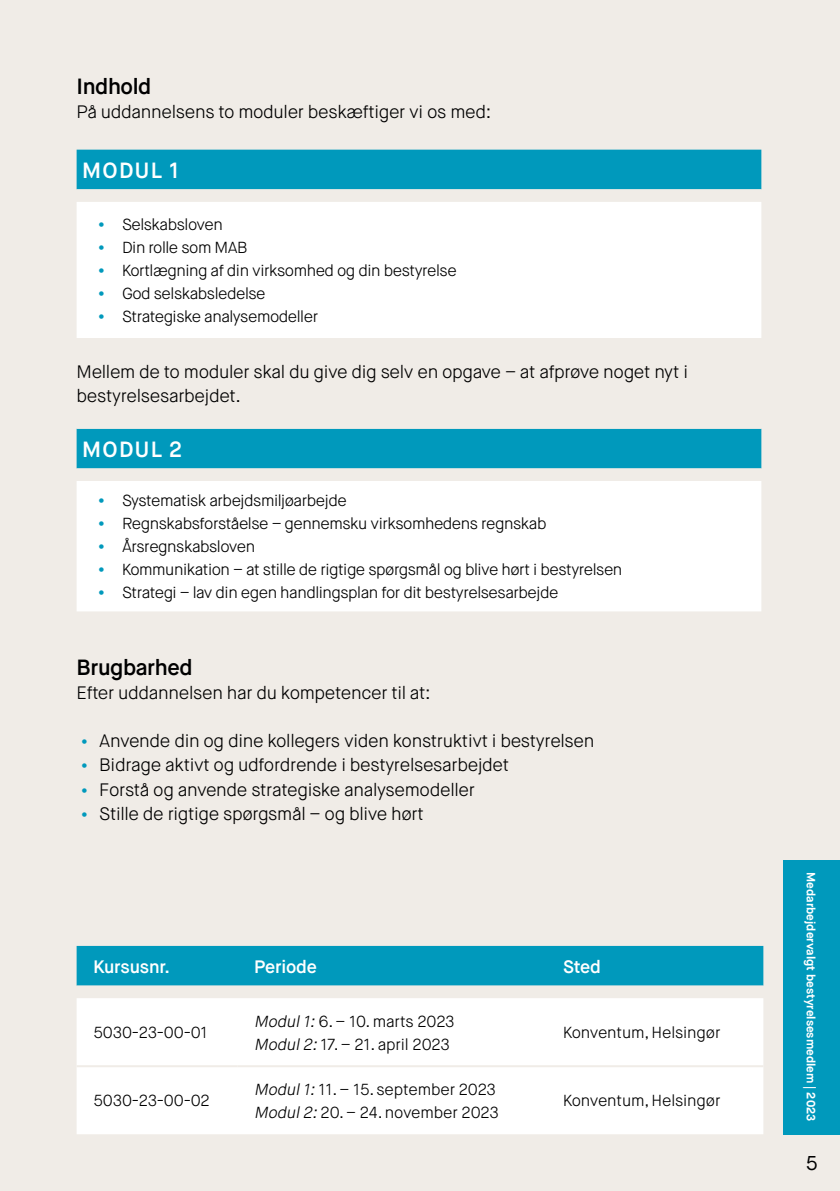
<style>
.page{position:relative;width:840px;height:1191px;background:#fff}
.page>*{position:absolute;margin:0;border:0;box-sizing:border-box;transform-origin:0 0}
.t1{font:600 22px "Maison Neue";letter-spacing:-.02em;color:#000}
.t2{font:600 22px "Maison Neue";letter-spacing:.06em;color:#fff}
.t3{font:20px "Maison Neue";color:#000}
.t4{font:300 18px/24px "Maison Neue";letter-spacing:-.02em;color:#000}
.t5{font:600 18px "Maison Neue";letter-spacing:-.01em;color:#fff}
.t6{font:300 16px "Maison Neue";letter-spacing:-.03em;color:#000}
.t7{font:300 16px/23px "Maison Neue";letter-spacing:-.01em;color:#000}
.t8{font:700 12px "Maison Neue";color:#fff}
.s1{font-family:"Futura PT";color:#0099bc}
.s2{font-family:"Futura PT";font-size:16px;color:#0099bc}
.s3{font-style:italic}
</style>
<div class="page">
<div style="left:0;top:0;width:839px;height:1191px;background:#f0ece7"></div>
<div style="left:782px;top:859px;width:57px;height:275px;background:#0099bc"></div>
<div style="left:77px;top:150px;width:684px;height:39px;background:#0099bc"></div>
<svg style="left:77px;top:202px;width:684px;height:409px;fill:#fff"></svg>
<div style="left:77px;top:946px;width:686px;height:40px;background:#0099bc"></div>
<div style="left:77px;top:998px;width:686px;height:136px;background:#fff"></div>
<hr style="left:77px;top:1065px;width:160px;height:2px;background:#f0ece7">
<hr style="left:237px;top:1065px;width:308px;height:2px;background:#f0ece7">
<hr style="left:545px;top:1065px;width:218px;height:2px;background:#f0ece7">
<p class="t1" style="left:77px;top:72px;width:76px">Indhold</p>
<p class="t4" style="left:77px;top:100px;width:416px">På uddannelsens to moduler beskæftiger vi os med:</p>
<p class="t2" style="left:82px;top:156px;width:99px">MODUL 1</p>
<p class="t6" style="left:94px;top:214px;width:131px"><span class="s1">•</span> Selskabsloven</p>
<p class="t6" style="left:94px;top:237px;width:155px"><span class="s1">•</span> Din rolle som MAB</p>
<p class="t6" style="left:94px;top:260px;width:364px"><span class="s1">•</span> Kortlægning af din virksomhed og din bestyrelse</p>
<p class="t6" style="left:94px;top:283px;width:173px"><span class="s1">•</span> God selskabsledelse</p>
<p class="t6" style="left:94px;top:306px;width:226px"><span class="s1">•</span> Strategiske analysemodeller</p>
<p class="t4" style="left:77px;top:360px;width:612px">Mellem de to moduler skal du give dig selv en opgave – at afprøve noget nyt i bestyrelsesarbejdet.</p>
<p class="t2" style="left:82px;top:435px;width:101px">MODUL 2</p>
<p class="t6" style="left:94px;top:491px;width:254px"><span class="s1">•</span> Systematisk arbejdsmiljøarbejde</p>
<p class="t6" style="left:94px;top:514px;width:454px"><span class="s1">•</span> Regnskabsforståelse – gennemsku virksomhedens regnskab</p>
<p class="t6" style="left:94px;top:537px;width:163px"><span class="s1">•</span> Årsregnskabsloven</p>
<p class="t6" style="left:94px;top:560px;width:530px"><span class="s1">•</span> Kommunikation – at stille de rigtige spørgsmål og blive hørt i bestyrelsen</p>
<p class="t6" style="left:94px;top:583px;width:466px"><span class="s1">•</span> Strategi – lav din egen handlingsplan for dit bestyrelsesarbejde</p>
<p class="t1" style="left:77px;top:654px;width:117px">Brugbarhed</p>
<p class="t4" style="left:77px;top:681px;width:355px">Efter uddannelsen har du kompetencer til at:</p>
<p class="t4" style="left:77px;top:729px;width:519px"><span class="s2">•</span> Anvende din og dine kollegers viden konstruktivt i bestyrelsen</p>
<p class="t4" style="left:77px;top:753px;width:434px"><span class="s2">•</span> Bidrage aktivt og udfordrende i bestyrelsesarbejdet</p>
<p class="t4" style="left:77px;top:777px;width:399px"><span class="s2">•</span> Forstå og anvende strategiske analysemodeller</p>
<p class="t4" style="left:77px;top:801px;width:348px"><span class="s2">•</span> Stille de rigtige spørgsmål – og blive hørt</p>
<p class="t5" style="left:94px;top:955px;width:78px">Kursusnr.</p>
<p class="t5" style="left:254px;top:955px;width:64px">Periode</p>
<p class="t5" style="left:562px;top:955px;width:39px">Sted</p>
<p class="t7" style="left:94px;top:1021px;width:115px">5030-23-00-01</p>
<p class="t7" style="left:254px;top:1010px;width:201px"><span class="s3">Modul1:</span>6. – 10. marts 2023<br><span class="s3">Modul2:</span>17. – 21. april 2023</p>
<p class="t7" style="left:562px;top:1021px;width:159px">Konventum, Helsingør</p>
<p class="t7" style="left:94px;top:1089px;width:118px">5030-23-00-02</p>
<p class="t7" style="left:254px;top:1078px;width:246px"><span class="s3">Modul1:</span>11. – 15. september 2023<br><span class="s3">Modul2:</span>20. – 24. november 2023</p>
<p class="t7" style="left:562px;top:1089px;width:159px">Konventum, Helsingør</p>
<p class="t8" style="left:818px;top:872px;width:250px;rotate:90deg">Medarbejdervalgt bestyrelsesmedlem | 2023</p>
<p class="t3" style="left:805px;top:1150px;width:13px">5</p>
</div>
